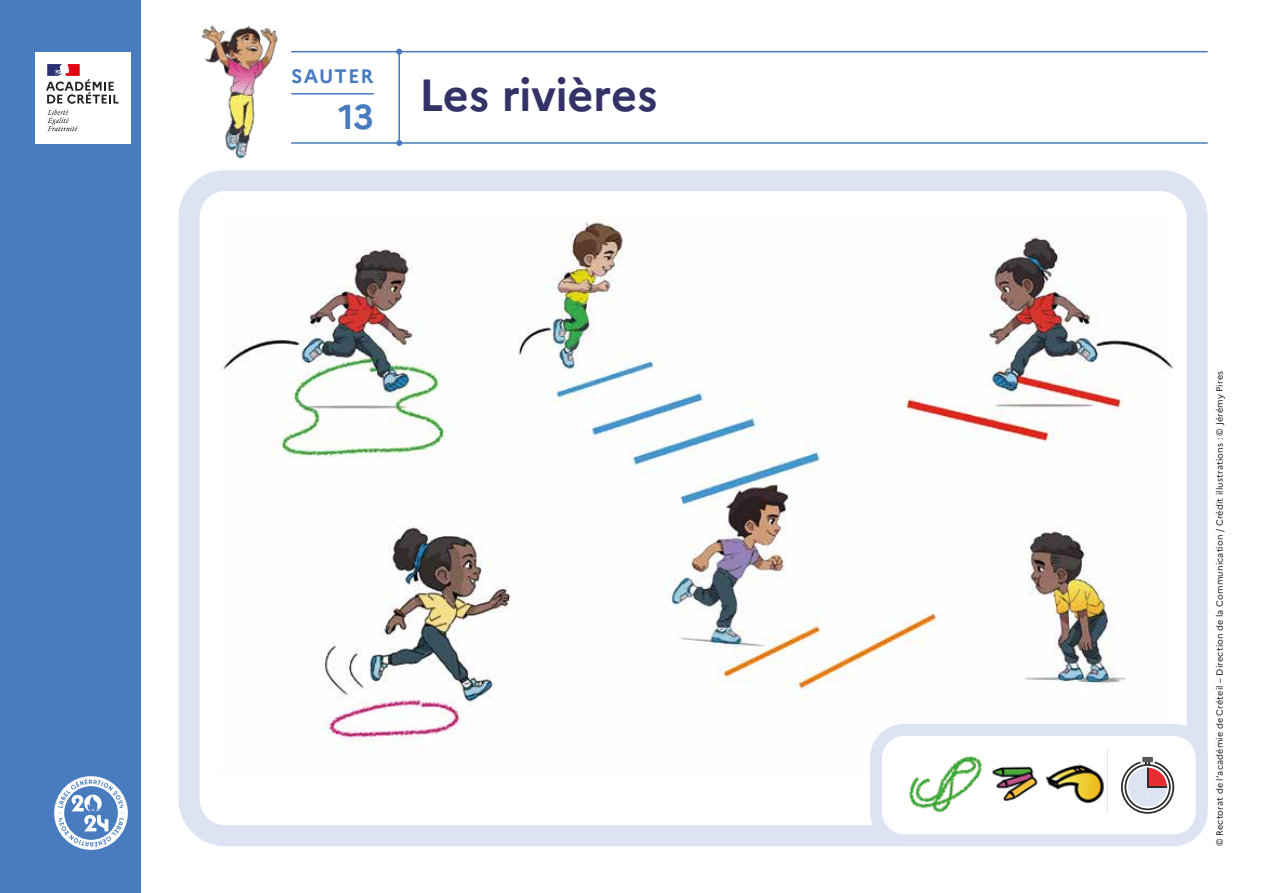
<style>
.page{position:relative;width:1263px;height:893px;background:#fff}
.page>*{position:absolute;margin:0;border:0;box-sizing:border-box;transform-origin:0 0}
.t1{font:700 45px "Marianne";letter-spacing:-.01em;color:#343267}
.t2{font:700 34.5px "Marianne";color:#487cbf}
.t3{font:700 19.5px "Marianne";letter-spacing:.06em;color:#487cbf}
.t4{font:9px "Marianne";letter-spacing:.02em;color:#1d1d1b}
</style>
<div class="page">
<div style="left:0;top:0;width:140px;height:893px;background:#487cbf"></div>
<div style="left:35px;top:52px;width:96px;height:91px;background:#fff"></div>
<svg style="left:47px;top:110px;width:31px;height:21px"></svg>
<svg style="left:46px;top:64px;width:73px;height:40px"></svg>
<hr style="left:291px;top:93px;width:83px;height:2px;background:#487cbf">
<hr style="left:291px;top:51px;width:917px;height:1px;background:#487cbf">
<hr style="left:291px;top:142px;width:917px;height:2px;background:#487cbf">
<hr style="left:398px;top:52px;width:2px;height:91px;background:#487cbf">
<svg style="left:396px;top:49px;width:6px;height:6px"></svg>
<svg style="left:396px;top:140px;width:6px;height:6px"></svg>
<img style="left:202px;top:25px;width:76px;height:134px">
<div style="left:179px;top:170px;width:1029px;height:676px;border:21px solid #dee3f4;border-radius:36px"></div>
<img style="left:223px;top:216px;width:950px;height:535px">
<div style="left:876px;top:730px;width:326px;height:110px;background:#fff;border-radius:28px"></div>
<div style="left:870px;top:724px;width:338px;height:122px;border:12px solid #dee3f4;border-radius:28px"></div>
<div style="left:1142px;top:757px;width:11px;height:5px;background:#5a5a57"></div>
<svg style="left:1121px;top:761px;width:53px;height:53px"></svg>
<img style="left:908px;top:756px;width:196px;height:56px">
<svg style="left:54px;top:776px;width:74px;height:74px"></svg>
<h3 class="t3" style="left:291px;top:64px;width:84px">SAUTER</h3>
<h2 class="t2" style="left:338px;top:96px;width:37px">13</h2>
<h1 class="t1" style="left:419px;top:68px;width:240px">Les rivières</h1>
<p class="t4" style="left:1214px;top:846px;width:477px;rotate:-90deg">© Rectorat de l’académie de Créteil – Direction de la Communication / Crédit illustrations : © Jérémy Pires</p>
</div>
